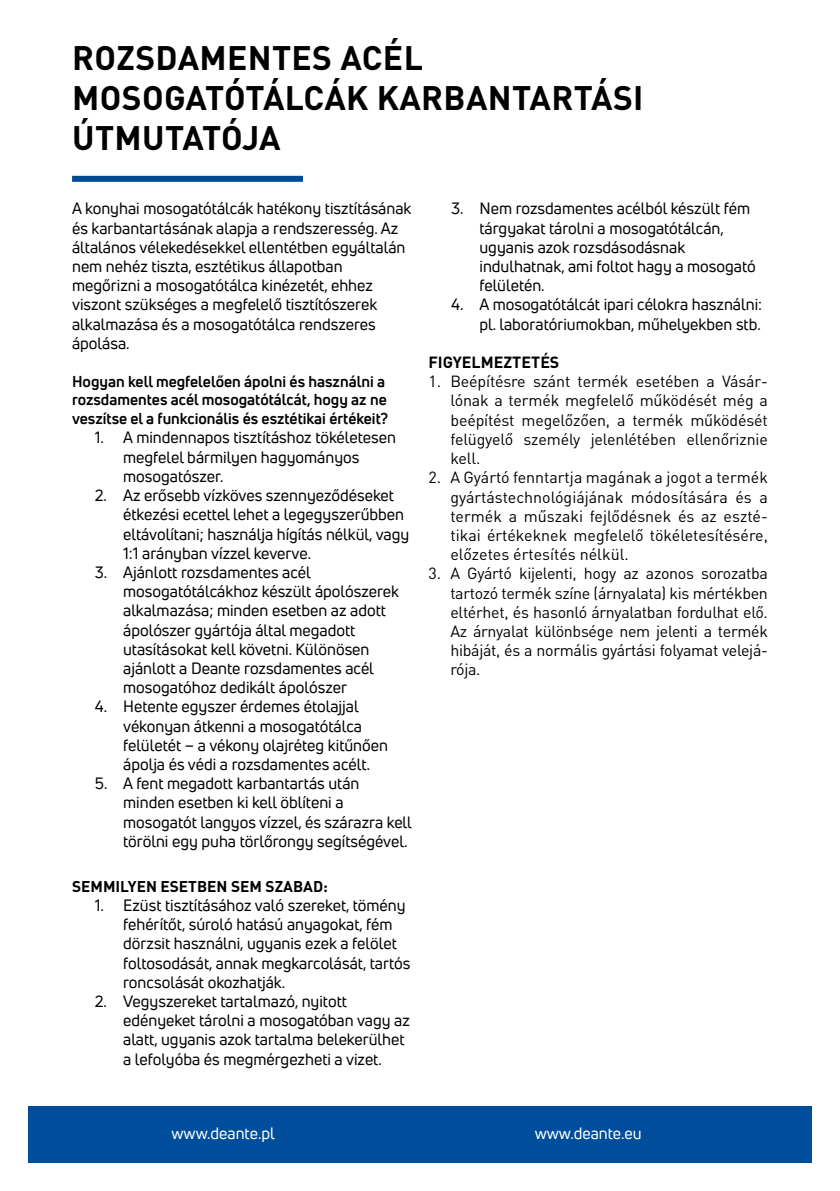
<style>
.page{position:relative;width:840px;height:1191px;background:#fff}
.page>*{position:absolute;margin:0;border:0;box-sizing:border-box;transform-origin:0 0}
.t1{font:700 33.6px/40.4px "DIN Pro";letter-spacing:.01em;color:#000}
.t2{font:16px/19.2px "Uni Neue";color:#000}
.t3{font:16px/19.2px "DIN Pro";letter-spacing:-.01em;color:#000;text-align:justify}
.t4{font:16px "Uni Neue";color:#fff}
.t5{font:700 16px "DIN Pro";color:#000}
.t6{font:700 15.4px/18.8px "Uni Neue";color:#000}
.t7{font:700 15.4px "DIN Pro";color:#000}
</style>
<div class="page">
<div style="left:28px;top:1106px;width:783px;height:56px;background:#004e9b"></div>
<div style="left:72px;top:176px;width:231px;height:6px;background:#004994"></div>
<h1 class="t1" style="left:72px;top:36px;width:572px">ROZSDAMENTES ACÉL<br>MOSOGATÓTÁLCÁK KARBANTARTÁSI<br>ÚTMUTATÓJA</h1>
<p class="t2" style="left:72px;top:199px;width:341px">A konyhai mosogatótálcák hatékony tisztításának és karbantartásának alapja a rendszeresség. Az általános vélekedésekkel ellentétben egyáltalán nem nehéz tiszta, esztétikus állapotban megőrizni a mosogatótálca kinézetét, ehhez viszont szükséges a megfelelő tisztítószerek alkalmazása és a mosogatótálca rendszeres ápolása.</p>
<p class="t6" style="left:72px;top:371px;width:317px">Hogyan kell megfelelően ápolni és használni a rozsdamentes acél mosogatótálcát, hogy az ne veszítse el a funkcionális és esztétikai értékeit?</p>
<p class="t2" style="left:123px;top:428px;width:274px;text-indent:-28px">1. A mindennapos tisztításhoz tökéletesen megfelel bármilyen hagyományos mosogatószer.</p>
<p class="t2" style="left:123px;top:485px;width:287px;text-indent:-28px">2. Az erősebb vízköves szennyeződéseket étkezési ecettel lehet a legegyszerűbben eltávolítani; használja hígítás nélkül, vagy 1:1 arányban vízzel keverve.</p>
<p class="t2" style="left:123px;top:562px;width:277px;text-indent:-28px">3. Ajánlott rozsdamentes acél mosogatótálcákhoz készült ápolószerek alkalmazása; minden esetben az adott ápolószer gyártója által megadott utasításokat kell követni. Különösen ajánlott a Deante rozsdamentes acél mosogatóhoz dedikált ápolószer</p>
<p class="t2" style="left:123px;top:697px;width:266px;text-indent:-28px">4. Hetente egyszer érdemes étolajjal vékonyan átkenni a mosogatótálca felületét – a vékony olajréteg kitűnően ápolja és védi a rozsdamentes acélt.</p>
<p class="t2" style="left:123px;top:773px;width:290px;text-indent:-28px">5. A fent megadott karbantartás után minden esetben ki kell öblíteni a mosogatót langyos vízzel, és szárazra kell törölni egy puha törlőrongy segítségével.</p>
<p class="t7" style="left:72px;top:875px;width:257px">SEMMILYEN ESETBEN SEM SZABAD:</p>
<p class="t2" style="left:123px;top:895px;width:288px;text-indent:-28px">1. Ezüst tisztításához való szereket, tömény fehérítőt, súroló hatású anyagokat, fém dörzsit használni, ugyanis ezek a felölet foltosodását, annak megkarcolását, tartós roncsolását okozhatják.</p>
<p class="t2" style="left:123px;top:991px;width:288px;text-indent:-28px">2. Vegyszereket tartalmazó, nyitott edényeket tárolni a mosogatóban vagy az alatt, ugyanis azok tartalma belekerülhet a lefolyóba és megmérgezheti a vizet.</p>
<p class="t2" style="left:479px;top:199px;width:277px;text-indent:-28px">3. Nem rozsdamentes acélból készült fém tárgyakat tárolni a mosogatótálcán, ugyanis azok rozsdásodásnak indulhatnak, ami foltot hagy a mosogató felületén.</p>
<p class="t2" style="left:451px;top:295px;width:312px;text-align:right">4. A mosogatótálcát ipari célokra használni: pl. laboratóriumokban, műhelyekben stb.</p>
<p class="t5" style="left:428px;top:351px;width:132px">FIGYELMEZTETÉS</p>
<p class="t3" style="left:450px;top:371px;width:319px;text-indent:-22px">1. Beépítésre szánt termék esetében a Vásár&shy;lónak a termék megfelelő működését még a beépítést megelőzően, a termék működését felügyelő személy jelenlétében ellenőriznie kell.</p>
<p class="t3" style="left:450px;top:467px;width:319px;text-indent:-22px">2. A Gyártó fenntartja magának a jogot a termék gyártástechnológiájának módosítására és a termék a műszaki fejlődésnek és az eszté&shy;tikai értékeknek megfelelő tökéletesítésére, előzetes értesítés nélkül.</p>
<p class="t3" style="left:450px;top:563px;width:319px;text-indent:-22px">3. A Gyártó kijelenti, hogy az azonos sorozatba tartozó termék színe (árnyalata) kis mértékben eltérhet, és hasonló árnyalatban fordulhat elő.<br>Az árnyalat különbsége nem jelenti a termék hibáját, és a normális gyártási folyamat velejá&shy;rója.</p>
<p class="t4" style="left:171px;top:1123px;width:105px">www.deante.pl</p>
<p class="t4" style="left:534px;top:1123px;width:108px">www.deante.eu</p>
</div>
